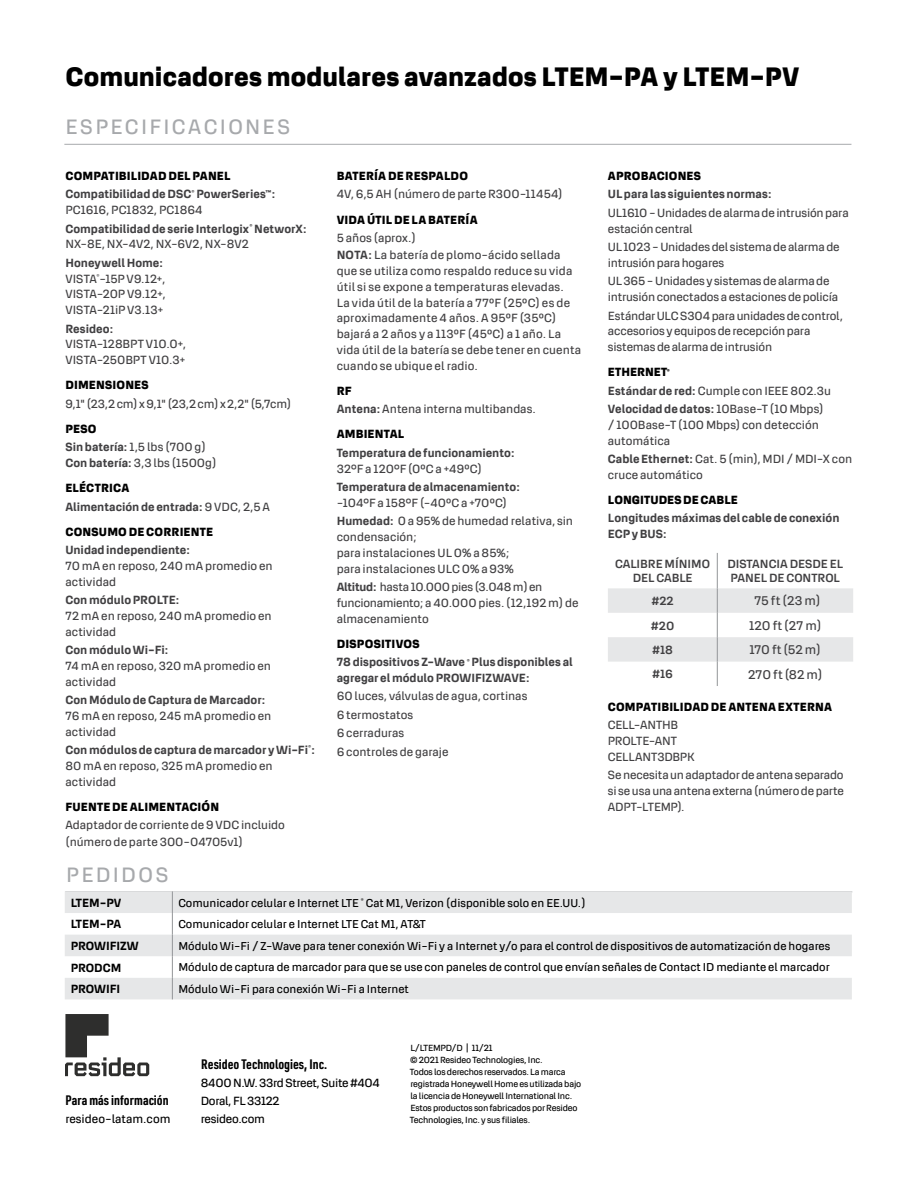
<style>
.page{position:relative;width:918px;height:1188px;background:#fff}
.page>*{position:absolute;margin:0;border:0;box-sizing:border-box;transform-origin:0 0}
.t1{font:900 27px "Abloy Sans";letter-spacing:.005em;color:#000}
.t2{font:21px "Abloy Sans";letter-spacing:.115em;color:#a7a9ac}
.t3{font:700 13.5px "URWDIN Cond";color:#000}
.t4{font:12.75px "Abloy Sans";letter-spacing:.005em;color:#414042}
.t5{font:12px/15.8px "Abloy Sans";color:#414042}
.t6{font:700 12px/18.5px "Abloy Sans";color:#414042}
.t7{font:900 12px "Abloy Sans";letter-spacing:.015em;color:#000}
.t8{font:500 12px/14.2px "Abloy Sans";color:#414042;text-align:center}
.t9{font:12px/18px "Abloy Sans";letter-spacing:-.025em;color:#000}
.t10{font:12px "Abloy Sans";letter-spacing:-.02em;color:#414042}
.t11{font:700 12px "Abloy Sans";color:#000}
.t12{font:12px "Abloy Sans";color:#000}
.t13{font:11.55px "Abloy Sans";color:#000}
.t14{font:9px/12px "Abloy Sans";letter-spacing:-.02em;color:#000}
.s1{font-weight:900;color:#000}
.s2{font-weight:400}
.s3{font-weight:700}
</style>
<div class="page">
<svg style="left:65px;top:1014px;width:84px;height:62px"></svg>
<hr style="left:717px;top:553px;width:1px;height:35px;background:#939598">
<svg style="left:608px;top:588px;width:245px;height:98px"></svg>
<hr style="left:64px;top:144px;width:787px;height:1px;background:#a7a9ac">
<svg style="left:65px;top:891px;width:787px;height:108px;fill:#e6e7e8"></svg>
<svg style="left:172px;top:891px;width:1px;height:108px"></svg>
<h1 class="t1" style="left:65px;top:57px;width:736px">Comunicadores modulares avanzados LTEM-PA y LTEM-PV</h1>
<h2 class="t2" style="left:65px;top:112px;width:226px">ESPECIFICACIONES</h2>
<p class="t6" style="left:65px;top:166px;width:212px"><span class="s1">COMPATIBILIDAD DEL PANEL<br></span>Compatibilidad de DSC<sup>®</sup> PowerSeries<sup>™</sup>:</p>
<p class="t6" style="left:65px;top:200px;width:243px"><span class="s2">PC1616, PC1832, PC1864<br></span>Compatibilidad de serie Interlogix<sup>®</sup> NetworX:</p>
<p class="t5" style="left:65px;top:236px;width:185px">NX-8E, NX-4V2, NX-6V2, NX-8V2</p>
<p class="t5" style="left:65px;top:254px;width:102px"><span class="s3">Honeywell Home:<br></span>VISTA<sup>®</sup>-15P V9.12+,<br>VISTA-20P V9.12+,<br>VISTA-21iP V3.13+</p>
<p class="t6" style="left:65px;top:318px;width:50px">Resideo:</p>
<p class="t5" style="left:65px;top:336px;width:122px">VISTA-128BPT V10.0+,<br>VISTA-250BPT V10.3+</p>
<p class="t7" style="left:65px;top:376px;width:85px">DIMENSIONES</p>
<p class="t10" style="left:65px;top:395px;width:227px">9,1" (23,2 cm) x 9,1" (23,2 cm) x 2,2" (5,7cm)</p>
<p class="t5" style="left:65px;top:419px;width:142px;line-height:18.5px"><span class="s1">PESO<br></span><span class="s3">Sin batería:</span> 1,5 lbs (700 g)</p>
<p class="t5" style="left:65px;top:450px;width:153px;line-height:25.2px"><span class="s3">Con batería:</span> 3,3 lbs (1500g)<br><span class="s1">ELÉCTRICA</span></p>
<p class="t6" style="left:65px;top:493px;width:206px;line-height:25.2px">Alimentación de entrada: <span class="s2">9 VDC, 2,5 A<br></span><span class="s1">CONSUMO DE CORRIENTE</span></p>
<p class="t6" style="left:65px;top:540px;width:126px">Unidad independiente:</p>
<p class="t5" style="left:65px;top:557px;width:209px">70 mA en reposo, 240 mA promedio en actividad</p>
<p class="t6" style="left:65px;top:590px;width:116px">Con módulo PROLTE:</p>
<p class="t5" style="left:65px;top:607px;width:208px">72 mA en reposo, 240 mA promedio en actividad</p>
<p class="t6" style="left:65px;top:640px;width:105px">Con módulo Wi-Fi:</p>
<p class="t5" style="left:65px;top:657px;width:207px">74 mA en reposo, 320 mA promedio en actividad</p>
<p class="t6" style="left:65px;top:690px;width:202px">Con Módulo de Captura de Marcador:</p>
<p class="t5" style="left:65px;top:707px;width:207px">76 mA en reposo, 245 mA promedio en actividad</p>
<p class="t5" style="left:65px;top:742px;width:251px"><span class="s3">Con módulos de captura de marcador y Wi-Fi</span><sup>®</sup><span class="s3">:<br></span>80 mA en reposo, 325 mA promedio en actividad</p>
<p class="t7" style="left:65px;top:798px;width:155px">FUENTE DE ALIMENTACIÓN</p>
<p class="t5" style="left:65px;top:816px;width:221px;line-height:16.5px">Adaptador de corriente de 9 VDC incluido (número de parte 300-04705v1)</p>
<p class="t7" style="left:337px;top:167px;width:133px">BATERÍA DE RESPALDO</p>
<p class="t5" style="left:337px;top:186px;width:227px">4V, 6,5 AH (número de parte R300-11454)</p>
<p class="t7" style="left:337px;top:211px;width:142px">VIDA ÚTIL DE LA BATERÍA</p>
<p class="t5" style="left:337px;top:229px;width:225px;line-height:17.2px">5 años (aprox.)<br><span class="s3">NOTA:</span> La batería de plomo-ácido sellada</p>
<p class="t5" style="left:337px;top:262px;width:246px">que se utiliza como respaldo reduce su vida útil si se expone a temperaturas elevadas.<br>La vida útil de la batería a 77ºF (25ºC) es de aproximadamente 4 años. A 95ºF (35ºC) bajará a 2 años y a 113ºF (45ºC) a 1 año. La vida útil de la batería se debe tener en cuenta cuando se ubique el radio.</p>
<p class="t5" style="left:337px;top:381px;width:201px;line-height:18.5px"><span class="s1">RF<br></span><span class="s3">Antena:</span> Antena interna multibandas.</p>
<p class="t7" style="left:337px;top:426px;width:69px">AMBIENTAL</p>
<p class="t6" style="left:337px;top:443px;width:180px">Temperatura de funcionamiento:</p>
<p class="t5" style="left:337px;top:460px;width:147px">32°F a 120°F (0ºC a +49ºC)</p>
<p class="t6" style="left:337px;top:477px;width:185px">Temperatura de almacenamiento:</p>
<p class="t5" style="left:337px;top:493px;width:238px;line-height:18.5px">-104°F a 158°F (-40ºC a +70ºC)<br><span class="s3">Humedad:</span> 0 a 95% de humedad relativa, sin</p>
<p class="t5" style="left:337px;top:528px;width:179px">condensación;<br>para instalaciones UL 0% a 85%; para instalaciones ULC 0% a 93%</p>
<p class="t5" style="left:337px;top:578px;width:243px"><span class="s3">Altitud:</span> hasta 10.000 pies (3.048 m) en funcionamiento; a 40.000 pies. (12,192 m) de almacenamiento</p>
<p class="t6" style="left:337px;top:634px;width:237px"><span class="s1">DISPOSITIVOS<br></span>78 dispositivos Z-Wave <sup>®</sup> Plus disponibles al</p>
<p class="t6" style="left:337px;top:668px;width:195px">agregar el módulo PROWIFIZWAVE:</p>
<p class="t5" style="left:337px;top:686px;width:192px;line-height:18.8px">60 luces, válvulas de agua, cortinas<br>6 termostatos<br>6 cerraduras<br>6 controles de garaje</p>
<p class="t7" style="left:608px;top:167px;width:95px">APROBACIONES</p>
<p class="t6" style="left:608px;top:184px;width:166px">UL para las siguientes normas:</p>
<p class="t5" style="left:608px;top:204px;width:242px">UL1610 - Unidades de alarma de intrusión para estación central</p>
<p class="t5" style="left:608px;top:238px;width:233px">UL 1023 - Unidades del sistema de alarma de intrusión para hogares</p>
<p class="t5" style="left:608px;top:273px;width:232px">UL 365 - Unidades y sistemas de alarma de intrusión conectados a estaciones de policía</p>
<p class="t5" style="left:608px;top:307px;width:237px">Estándar ULC S304 para unidades de control, accesorios y equipos de recepción para sistemas de alarma de intrusión</p>
<p class="t5" style="left:608px;top:362px;width:225px;line-height:18.5px"><span class="s1">ETHERNET</span><sup>®<br></sup><span class="s3">Estándar de red:</span> Cumple con IEEE 802.3u<br><span class="s3">Velocidad de datos:</span> 10Base-T (10 Mbps)</p>
<p class="t5" style="left:608px;top:416px;width:213px">/ 100Base-T (100 Mbps) con detección automática</p>
<p class="t5" style="left:608px;top:450px;width:246px"><span class="s3">Cable Ethernet:</span> Cat. 5 (min), MDI / MDI-X con cruce automático</p>
<p class="t7" style="left:608px;top:491px;width:131px">LONGITUDES DE CABLE</p>
<p class="t6" style="left:608px;top:510px;width:233px;line-height:15.8px">Longitudes máximas del cable de conexión<br>ECP y BUS:</p>
<p class="t8" style="left:615px;top:556px;width:96px">CALIBRE MÍNIMO<br>DEL CABLE</p>
<p class="t8" style="left:727px;top:556px;width:117px;text-align:left">DISTANCIA DESDE EL<br>PANEL DE CONTROL</p>
<p class="t8" style="left:651px;top:593px;width:24px">#22</p>
<p class="t4" style="left:754px;top:592px;width:68px">75 ft (23 m)</p>
<p class="t8" style="left:651px;top:618px;width:25px">#20</p>
<p class="t4" style="left:749px;top:616px;width:74px">120 ft (27 m)</p>
<p class="t8" style="left:652px;top:642px;width:22px">#18</p>
<p class="t4" style="left:750px;top:641px;width:73px">170 ft (52 m)</p>
<p class="t8" style="left:652px;top:666px;width:22px">#16</p>
<p class="t4" style="left:748px;top:665px;width:76px">270 ft (82 m)</p>
<p class="t7" style="left:608px;top:698px;width:226px">COMPATIBILIDAD DE ANTENA EXTERNA</p>
<p class="t5" style="left:608px;top:717px;width:88px">CELL-ANTHB<br>PROLTE-ANT<br>CELLANT3DBPK</p>
<p class="t5" style="left:608px;top:767px;width:238px;text-align:justify">Se necesita un adaptador de antena separado si se usa una antena externa (número de parte ADPT-LTEMP).</p>
<h2 class="t2" style="left:66px;top:859px;width:104px">PEDIDOS</h2>
<p class="t11" style="left:71px;top:894px;width:52px">LTEM-PV</p>
<p class="t13" style="left:178px;top:894px;width:409px">Comunicador celular e Internet LTE <sup>®</sup> Cat M1, Verizon (disponible solo en EE.UU.)</p>
<p class="t11" style="left:71px;top:916px;width:52px">LTEM-PA</p>
<p class="t13" style="left:178px;top:916px;width:249px">Comunicador celular e Internet LTE Cat M1, AT&amp;T</p>
<p class="t11" style="left:71px;top:937px;width:69px">PROWIFIZW</p>
<p class="t13" style="left:178px;top:938px;width:653px">Módulo Wi-Fi / Z-Wave para tener conexión Wi-Fi y a Internet y/o para el control de dispositivos de automatización de hogares</p>
<p class="t11" style="left:71px;top:959px;width:52px">PRODCM</p>
<p class="t13" style="left:178px;top:959px;width:653px">Módulo de captura de marcador para que se use con paneles de control que envían señales de Contact ID mediante el marcador</p>
<p class="t11" style="left:71px;top:980px;width:51px">PROWIFI</p>
<p class="t13" style="left:178px;top:981px;width:232px">Módulo Wi-Fi para conexión Wi-Fi a Internet</p>
<p class="t3" style="left:65px;top:1091px;width:105px">Para más información</p>
<p class="t12" style="left:65px;top:1110px;width:107px">resideo-latam.com</p>
<p class="t3" style="left:201px;top:1055px;width:127px">Resideo Technologies, Inc.</p>
<p class="t9" style="left:201px;top:1073px;width:180px">8400 N.W. 33rd Street, Suite #404<br>Doral, FL 33122<br>resideo.com</p>
<p class="t14" style="left:410px;top:1041px;width:173px">L/LTEMPD/D | 11/21<br>© 2021 Resideo Technologies, Inc.<br>Todos los derechos reservados. La marca registrada Honeywell Home es utilizada bajo la licencia de Honeywell International Inc.<br>Estos productos son fabricados por Resideo Technologies, Inc. y sus filiales.</p>
</div>
